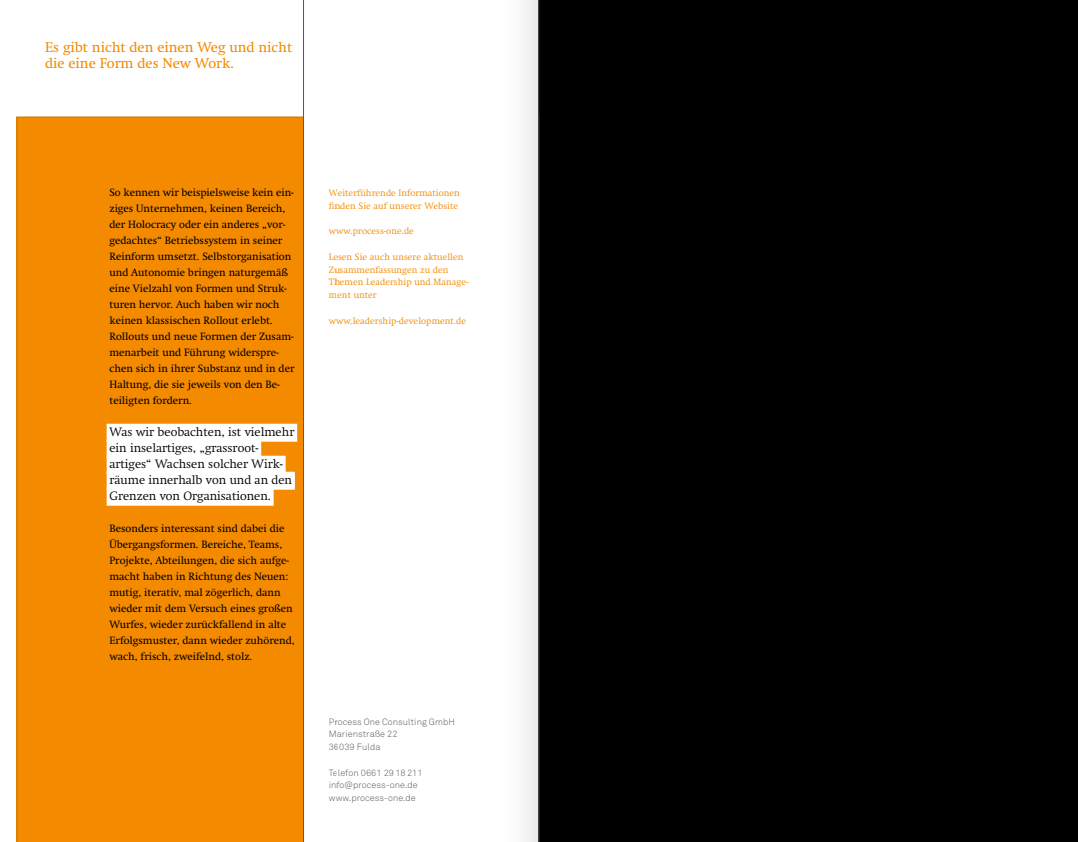
<style>
.page{position:relative;width:1078px;height:842px;background:#fff}
.page>*{position:absolute;margin:0;border:0;box-sizing:border-box;transform-origin:0 0}
.t1{font:14px/16px "Swift";color:#f38a00}
.t2{font:300 12px/16px "Swift";color:#000}
.t3{font:10.5px/16px "Swift";color:#000}
.t4{font:300 9px/12.8px "Swift";letter-spacing:.01em;color:#f38a00}
.t5{font:300 9px/12.8px "Akkurat Std";letter-spacing:.01em;color:#565655}
</style>
<div class="page">
<div style="left:0;top:0;width:1077px;height:842px;background:#000"></div>
<div style="left:0;top:0;width:539px;height:842px;background:#fff"></div>
<div style="left:17px;top:117px;width:286px;height:725px;background:#f38a00"></div>
<svg style="left:303px;top:0;width:235px;height:842px"></svg>
<div style="left:107px;top:424px;width:190px;height:18px;background:#fff"></div>
<div style="left:107px;top:440px;width:154px;height:18px;background:#fff"></div>
<div style="left:107px;top:456px;width:178px;height:18px;background:#fff"></div>
<div style="left:107px;top:472px;width:188px;height:18px;background:#fff"></div>
<div style="left:107px;top:488px;width:166px;height:18px;background:#fff"></div>
<hr style="left:538px;top:0;width:1px;height:842px;background:#000">
<div style="left:337px;top:1px;width:201px;height:840px;background:#fff"></div>
<h1 class="t1" style="left:45px;top:39px;width:249px">Es gibt nicht den einen Weg und nicht die eine Form des New Work.</h1>
<p class="t3" style="left:109px;top:184px;width:186px">So kennen wir beispielsweise kein ein&shy;ziges Unternehmen, keinen Bereich, der Holocracy oder ein anderes „vor&shy;gedachtes“ Betriebssystem in seiner Reinform umsetzt. Selbstorganisation und Autonomie bringen naturgemäß eine Vielzahl von Formen und Struk&shy;turen hervor. Auch haben wir noch keinen klassischen Rollout erlebt.<br>Rollouts und neue Formen der Zusam&shy;menarbeit und Führung widerspre&shy;chen sich in ihrer Substanz und in der Haltung, die sie jeweils von den Be&shy;teiligten fordern.</p>
<p class="t2" style="left:109px;top:424px;width:186px">Was wir beobachten, ist vielmehr ein inselartiges, „grassroot&shy;artiges“ Wachsen solcher Wirk&shy;räume innerhalb von und an den<br>Grenzen von Organisationen.</p>
<p class="t3" style="left:109px;top:520px;width:187px">Besonders interessant sind dabei die Übergangsformen. Bereiche, Teams, Projekte, Abteilungen, die sich aufge&shy;macht haben in Richtung des Neuen: mutig, iterativ, mal zögerlich, dann wieder mit dem Versuch eines großen Wurfes, wieder zurückfallend in alte Erfolgsmuster, dann wieder zuhörend, wach, frisch, zweifelnd, stolz.</p>
<p class="t4" style="left:328px;top:187px;width:133px">Weiterführende Informationen finden Sie auf unserer Website</p>
<p class="t4" style="left:328px;top:225px;width:87px">www.process-one.de</p>
<p class="t4" style="left:328px;top:250px;width:141px">Lesen Sie auch unsere aktuellen<br>Zusammenfassungen zu den<br>Themen Leadership und Manage&shy;ment unter</p>
<p class="t4" style="left:328px;top:314px;width:139px">www.leadership-development.de</p>
<p class="t5" style="left:328px;top:715px;width:128px">Process One Consulting GmbH<br>Marienstraße 22<br>36039 Fulda</p>
<p class="t5" style="left:328px;top:766px;width:95px">Telefon 0661 29 18 211 info@process-one.de www.process-one.de</p>
</div>
